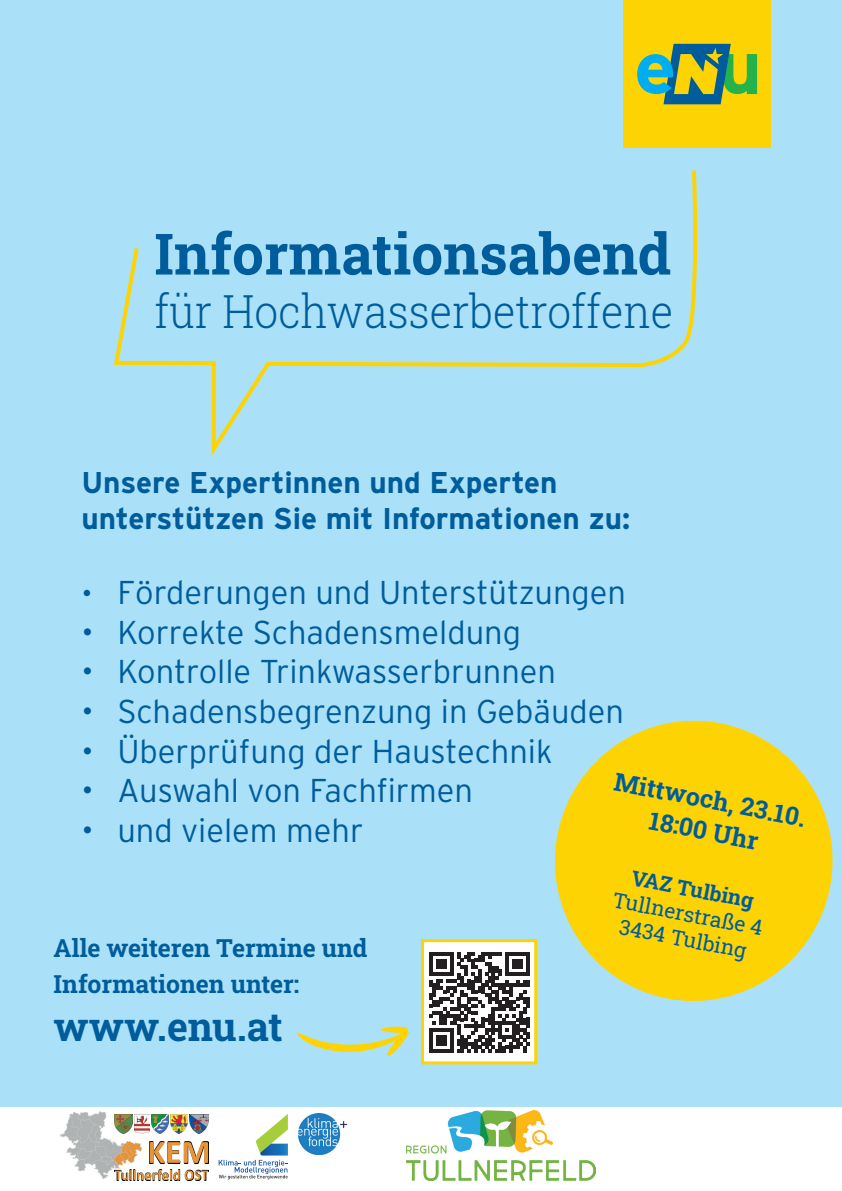
<style>
.page{position:relative;width:842px;height:1191px;background:#fff}
.page>*{position:absolute;margin:0;border:0;box-sizing:border-box;transform-origin:0 0}
.t1{font:700 57px "Roboto Slab";color:#005d9c}
.t2{font:300 45.6px "Roboto Slab";color:#005d9c;scale:.93 1}
.t3{font:700 40px "Roboto Slab";color:#005d9c}
.t4{font:300 33px "Interstate";color:#005d9c}
.t5{font:700 30px/36px "Interstate";color:#005d9c}
.t6{font:700 25px/36px "Roboto Slab";color:#005d9c}
.t7{font:21px/25.2px "Roboto Slab";color:#005d9c;text-align:center}
.t8{font:700 21px "Roboto Slab";color:#005d9c}
.s1{font-size:30px}
</style>
<div class="page">
<div style="left:0;top:0;width:842px;height:1106px;background:#aae1f9"></div>
<div style="left:623px;top:0;width:148px;height:148px;background:#fed304"></div>
<svg style="left:637px;top:44px;width:120px;height:60px"></svg>
<div style="left:422px;top:940px;width:114px;height:123px;background:#fff"></div>
<svg style="left:429px;top:952px;width:101px;height:100px"></svg>
<div style="left:421px;top:939px;width:116px;height:125px;border:3px solid #fed304"></div>
<svg style="left:297px;top:1026px;width:112px;height:30px"></svg>
<img style="left:59px;top:1111px;width:82px;height:67px">
<img style="left:299px;top:1113px;width:47px;height:41px">
<img style="left:135px;top:1114px;width:15px;height:19px">
<img style="left:152px;top:1114px;width:16px;height:19px">
<img style="left:170px;top:1114px;width:38px;height:19px">
<img style="left:115px;top:1114px;width:18px;height:19px">
<img style="left:149px;top:1141px;width:59px;height:22px">
<svg style="left:150px;top:1142px;width:58px;height:21px"></svg>
<svg style="left:115px;top:1169px;width:93px;height:11px"></svg>
<svg style="left:219px;top:1114px;width:69px;height:65px"></svg>
<img style="left:406px;top:1110px;width:190px;height:70px">
<svg style="left:555px;top:720px;width:278px;height:281px;fill:#fed304"></svg>
<svg style="left:114px;top:170px;width:584px;height:286px"></svg>
<h1 class="t1" style="left:154px;top:215px;width:518px">Informationsabend</h1>
<h2 class="t2" style="left:154px;top:280px;width:559px">für Hochwasserbetroffene</h2>
<p class="t5" style="left:81px;top:464px;width:550px">Unsere Expertinnen und Experten unterstützen Sie mit Informationen zu:</p>
<p class="t4" style="left:81px;top:572px;width:546px"><span class="s1">•</span> Förderungen und Unterstützungen</p>
<p class="t4" style="left:81px;top:612px;width:441px">• Korrekte Schadensmeldung</p>
<p class="t4" style="left:81px;top:652px;width:476px">• Kontrolle Trinkwasserbrunnen</p>
<p class="t4" style="left:81px;top:691px;width:544px">• Schadensbegrenzung in Gebäuden</p>
<p class="t4" style="left:81px;top:731px;width:473px">• Überprüfung der Haustechnik</p>
<p class="t4" style="left:81px;top:770px;width:393px">• Auswahl von Fachfirmen</p>
<p class="t4" style="left:81px;top:810px;width:283px">• und vielem mehr</p>
<p class="t6" style="left:618px;top:764px;width:196px;line-height:31.5px;text-align:center;rotate:11deg">Mittwoch, 23.10.<br>18:00 Uhr</p>
<p class="t8" style="left:634px;top:863px;width:126px;rotate:11deg">VAZ Tulbing</p>
<p class="t7" style="left:615px;top:886px;width:154px;rotate:11deg">Tullnerstraße 4<br>3434 Tulbing</p>
<p class="t6" style="left:54px;top:928px;width:315px">Alle weiteren Termine und<br>Informationen unter:</p>
<p class="t3" style="left:54px;top:998px;width:231px">www.enu.at</p>
</div>
